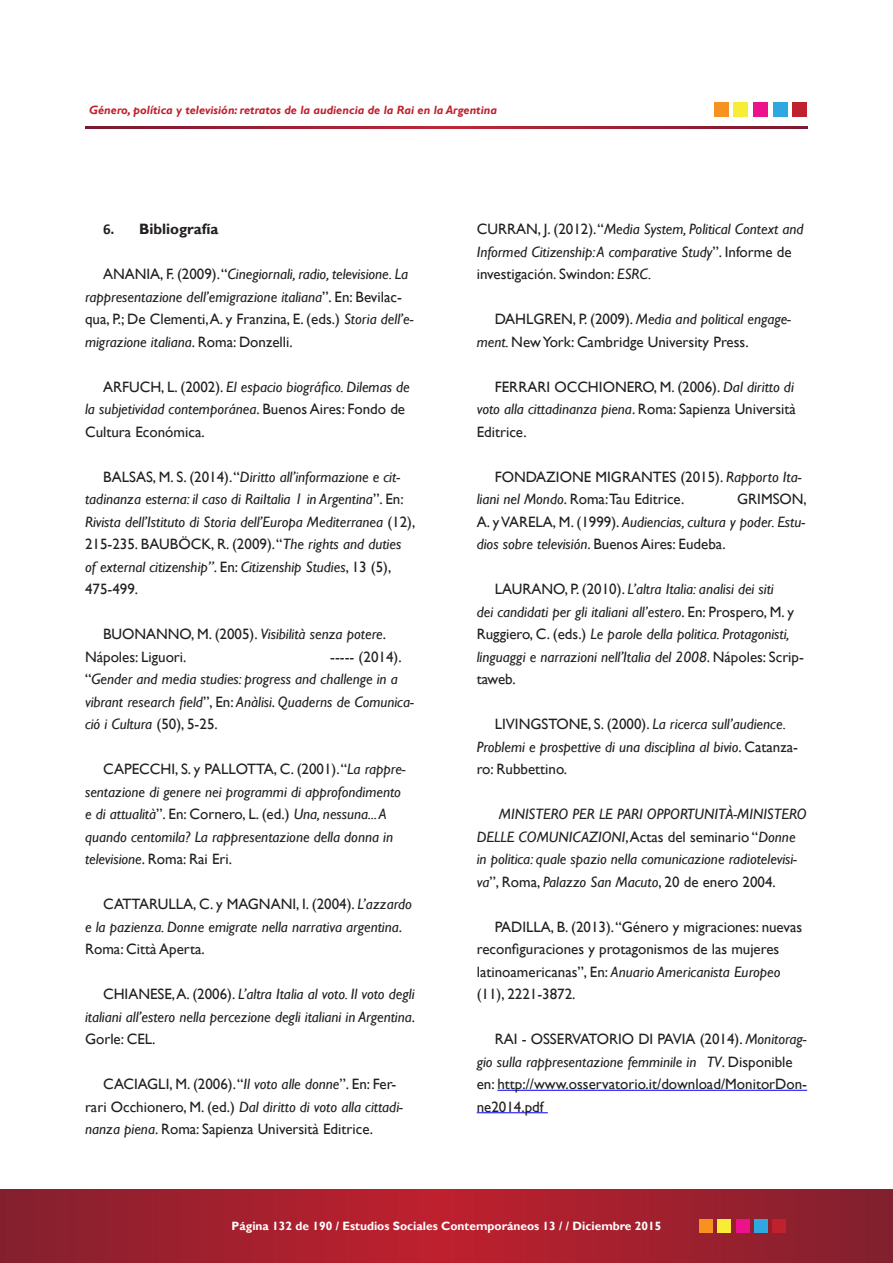
<style>
.page{position:relative;width:893px;height:1263px;background:#fff}
.page>*{position:absolute;margin:0;border:0;box-sizing:border-box;transform-origin:0 0}
.t1{font:italic 15px/22.5px "Gill Sans";color:#231f20}
.t2{font:15px/22.5px "Gill Sans";color:#231f20}
.t3{font:700 15px "Gill Sans";color:#231f20}
.t4{font:italic 700 12px "Gill Sans";color:#bf212e}
.t5{font:700 12px "Gill Sans";color:#fff}
.s1{font-family:"Calibri"}
.s2{font-style:normal}
.s3{font-style:italic}
</style>
<div class="page">
<img style="left:0;top:1189px;width:893px;height:74px">
<div style="left:699px;top:1219px;width:13px;height:13px;background:#f7911f"></div>
<div style="left:717px;top:1219px;width:14px;height:13px;background:#f7ed36"></div>
<div style="left:736px;top:1219px;width:13px;height:13px;background:#eb128c"></div>
<div style="left:754px;top:1219px;width:14px;height:13px;background:#2ea8e0"></div>
<div style="left:773px;top:1219px;width:13px;height:13px;background:#bf212e"></div>
<svg style="left:85px;top:126px;width:723px;height:3px;background:#9b2035"></svg>
<div style="left:714px;top:103px;width:14px;height:14px;background:#f7911f"></div>
<div style="left:734px;top:103px;width:14px;height:14px;background:#f7ed36"></div>
<div style="left:753px;top:103px;width:14px;height:14px;background:#eb128c"></div>
<div style="left:773px;top:103px;width:14px;height:14px;background:#2ea8e0"></div>
<div style="left:793px;top:103px;width:14px;height:14px;background:#bf212e"></div>
<hr style="left:497px;top:1090px;width:310px;height:1px;background:#00f">
<hr style="left:477px;top:1112px;width:71px;height:1px;background:#00f">
<p class="t4" style="left:89px;top:103px;width:409px">Género, política y televisión: retratos de la audiencia de la Rai en la Argentina</p>
<p class="t3" style="left:103px;top:220px;width:117px"><span class="s1">6.</span> Bibliografía</p>
<p class="t2" style="left:103px;top:263px;width:21px">Anania</p>
<p class="t1" style="left:85px;top:263px;width:330px;text-indent:75px"><span class="s2">, F. (2009). “</span>Cinegiornali, radio, televisione. La rappresentazione dell’emigrazione italiana<span class="s2">”. En: Bevilac&shy;qua, P.; De Clementi, A. y Franzina, E. (eds.)</span> Storia dell’e&shy;migrazione italiana<span class="s2">. Roma: Donzelli.</span></p>
<p class="t2" style="left:103px;top:375px;width:21px">Arfuch</p>
<p class="t1" style="left:85px;top:375px;width:326px;text-indent:76px"><span class="s2">, L. (2002).</span> El espacio biográfico. Dilemas de la subjetividad contemporánea<span class="s2">. Buenos Aires: Fondo de<br>Cultura Económica.</span></p>
<p class="t2" style="left:103px;top:465px;width:18px">Balsas</p>
<p class="t1" style="left:85px;top:465px;width:332px;text-indent:68px"><span class="s2">, M. S. (2014). “</span>Diritto all’informazione e cit&shy;tadinanza esterna: il caso di RaiItalia 1 in Argentina<span class="s2">”. En:<br></span>Rivista dell’Istituto di Storia dell’Europa Mediterranea <span class="s2">(12), 215-235. Baub</span></p>
<p class="t1" style="left:85px;top:533px;width:318px;text-indent:93px"><span class="s2">öck, R. (2009). “</span>The rights and duties of external citizenship”<span class="s2">. En:</span> Citizenship Studies<span class="s2">, 13 (5),<br>475-499.</span></p>
<p class="t2" style="left:103px;top:623px;width:21px">Buonanno</p>
<p class="t1" style="left:191px;top:623px;width:197px"><span class="s2">, M. (2005).</span> Visibilità senza potere<span class="s2">.</span></p>
<p class="t2" style="left:85px;top:645px;width:103px">Nápoles: Liguori.</p>
<p class="t1" style="left:85px;top:645px;width:330px;text-indent:245px"><span class="s2">----- (2014). “</span>Gender and media studies: progress and challenge in a vibrant research field<span class="s2">”, En:</span> Anàlisi<span class="s2">.</span> Quaderns de Comunica&shy;ció i Cultura <span class="s2">(50), 5-25.</span></p>
<p class="t2" style="left:103px;top:758px;width:21px">Capecchi</p>
<p class="t2" style="left:175px;top:758px;width:46px">, S. y Pallotta</p>
<p class="t1" style="left:85px;top:758px;width:322px;text-indent:189px"><span class="s2">, C. (2001). “</span>La rappre&shy;sentazione di genere nei programmi di approfondimento e di attualità<span class="s2">”. En: Cornero, L. (ed.)</span> Una, nessuna... A quando centomila? La rappresentazione della donna in televisione<span class="s2">. Roma: Rai Eri.</span></p>
<p class="t2" style="left:103px;top:893px;width:21px">Cattarulla</p>
<p class="t2" style="left:193px;top:893px;width:56px">, C. y Magnani</p>
<p class="t1" style="left:85px;top:893px;width:328px;text-indent:211px"><span class="s2">, I. (2004).</span> L’azzardo e la pazienza. Donne emigrate nella narrativa argentina<span class="s2">.<br>Roma: Città Aperta.</span></p>
<p class="t2" style="left:103px;top:983px;width:20px">Chianese</p>
<p class="t1" style="left:85px;top:983px;width:332px;text-align:justify;text-indent:87px"><span class="s2">, A. (2006).</span> L’altra Italia al voto. Il voto degli italiani all’estero nella percezione degli italiani in Argentina<span class="s2">.<br>Gorle: CEL.</span></p>
<p class="t2" style="left:103px;top:1073px;width:20px">Caciagli</p>
<p class="t2" style="left:85px;top:1073px;width:319px;text-indent:84px">, M. (2006). “<span class="s3">Il voto alle donne</span>”. En: Fer&shy;rari Occhionero, M. (ed.) <span class="s3">Dal diritto di voto alla cittadi&shy;nanza piena</span>. Roma: Sapienza Università Editrice.</p>
<p class="t2" style="left:477px;top:218px;width:22px">Curran</p>
<p class="t1" style="left:477px;top:218px;width:328px;text-indent:61px"><span class="s2">, J. (2012). “</span>Media System, Political Context and<br>Informed Citizenship: A comparative Study<span class="s2">”. Informe de investigación. Swindon:</span> ESRC.</p>
<p class="t2" style="left:495px;top:308px;width:21px">Dahlgren</p>
<p class="t2" style="left:477px;top:308px;width:316px;text-indent:96px">, P. (2009). <span class="s3">Media and political engage&shy;ment.</span> New York: Cambridge University Press.</p>
<p class="t2" style="left:495px;top:375px;width:16px">Ferrari</p>
<p class="t2" style="left:554px;top:375px;width:23px">Occhionero</p>
<p class="t2" style="left:477px;top:375px;width:321px;text-indent:177px">, M. (2006). <span class="s3">Dal diritto di voto alla cittadinanza piena</span>. Roma: Sapienza Università<br>Editrice.</p>
<p class="t2" style="left:495px;top:465px;width:19px">Fonda</p>
<p class="t2" style="left:546px;top:465px;width:20px">zione</p>
<p class="t2" style="left:595px;top:465px;width:22px">Migrantes</p>
<p class="t2" style="left:477px;top:465px;width:326px;text-indent:204px">(2015). <span class="s3">Rapporto Ita&shy;liani nel Mondo</span>. Roma:Tau Editrice.</p>
<p class="t1" style="left:477px;top:488px;width:332px;text-align:justify;text-indent:260px"><span class="s2">GRIMSON, A. y VARELA, M. (1999).</span> Audiencias, cultura y poder. Estu&shy;dios sobre televisión<span class="s2">. Buenos Aires: Eudeba.</span></p>
<p class="t2" style="left:495px;top:578px;width:19px">Laurano</p>
<p class="t1" style="left:477px;top:578px;width:329px;text-indent:88px"><span class="s2">, P. (2010).</span> L’altra Italia: analisi dei siti<br>dei candidati per gli italiani all’estero<span class="s2">. En: Prospero, M. y Ruggiero, C. (eds.)</span> Le parole della politica. Protagonisti, linguaggi e narrazioni nell’Italia del 2008<span class="s2">. Nápoles: Scrip&shy;taweb.</span></p>
<p class="t2" style="left:495px;top:713px;width:17px">Livingstone</p>
<p class="t1" style="left:477px;top:713px;width:323px;text-indent:111px"><span class="s2">, S. (2000).</span> La ricerca sull’audience.<br>Problemi e prospettive di una disciplina al bivio<span class="s2">. Catanza&shy;ro: Rubbettino.</span></p>
<p class="t1" style="left:499px;top:803px;width:21px">Ministero</p>
<p class="t1" style="left:572px;top:803px;width:9px">per</p>
<p class="t1" style="left:599px;top:803px;width:67px">le Pari Opportunit</p>
<p class="t1" style="left:726px;top:803px;width:32px">à-Ministero</p>
<p class="t1" style="left:477px;top:825px;width:9px">delle</p>
<p class="t1" style="left:519px;top:825px;width:19px">Comunica</p>
<p class="t1" style="left:589px;top:825px;width:17px">zioni</p>
<p class="t1" style="left:477px;top:825px;width:322px;text-align:justify;text-indent:149px"><span class="s2">, Actas del seminario “</span>Donne in politica: quale spazio nella comunicazione radiotelevisi&shy;va<span class="s2">”, Roma,</span> Palazzo San Macuto<span class="s2">, 20 de enero 2004.</span></p>
<p class="t2" style="left:495px;top:915px;width:16px">Padilla</p>
<p class="t2" style="left:477px;top:915px;width:327px;text-indent:74px">, B. (2013). “Género y migraciones: nuevas reconfiguraciones y protagonismos de las mujeres latinoamericanas”, En: <span class="s3">Anuario Americanista Europeo </span>(11), 2221-3872.</p>
<p class="t2" style="left:495px;top:1028px;width:58px">Rai - Osservatorio</p>
<p class="t2" style="left:638px;top:1028px;width:35px">di Pavia</p>
<p class="t2" style="left:477px;top:1028px;width:332px;text-indent:223px">(2014). <span class="s3">Monitorag&shy;gio sulla rappresentazione femminile in TV</span>. Disponible en: http://www.osservatorio.it/download/MonitorDon&shy;ne2014.pdf</p>
<p class="t5" style="left:232px;top:1219px;width:431px">Página 132 de 190 / Estudios Sociales Contemporáneos 13 / / Diciembre 2015</p>
</div>
